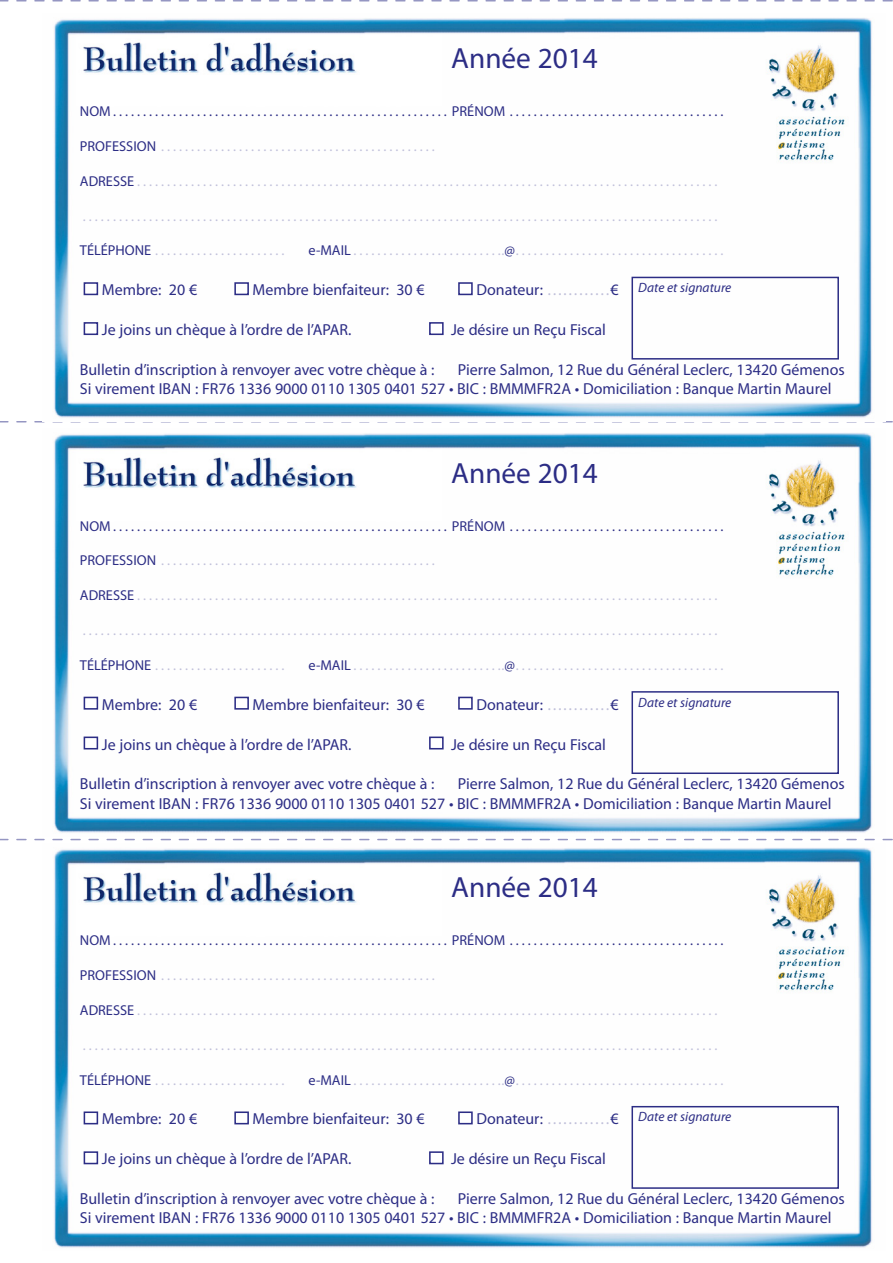
<style>
.page{position:relative;width:893px;height:1263px;background:#fff}
.page>*{position:absolute;margin:0;border:0;box-sizing:border-box;transform-origin:0 0}
.t1{font:29.25px "Myriad Pro";color:#2c2d85}
.t2{font:15.9px "Myriad Pro";color:#2c2d85}
.t3{font:14.4px "Myriad Pro";color:#c0c0da}
.t4{font:14.4px "Myriad Pro";color:#2c2d85}
.t5{font:italic 13.5px "Myriad Pro";color:#2c2d85}
.s1{color:#2c2d85}
.s2{color:#c0c0da}
</style>
<div class="page">
<svg style="left:0;top:0;width:893px;height:2px"></svg>
<svg style="left:0;top:421px;width:893px;height:1px"></svg>
<svg style="left:0;top:839px;width:893px;height:1px"></svg>
<img style="left:42px;top:18px;width:844px;height:404px">
<div style="left:631px;top:277px;width:208px;height:83px;border:2px solid #2c2d85"></div>
<div style="left:84px;top:282px;width:14px;height:13px;background:#fff;border:2px solid #2c2d85"></div>
<div style="left:234px;top:282px;width:15px;height:13px;background:#fff;border:2px solid #2c2d85"></div>
<div style="left:458px;top:282px;width:15px;height:13px;background:#fff;border:2px solid #2c2d85"></div>
<div style="left:84px;top:322px;width:14px;height:13px;background:#fff;border:2px solid #2c2d85"></div>
<div style="left:429px;top:322px;width:15px;height:13px;background:#fff;border:2px solid #2c2d85"></div>
<img style="left:54px;top:433px;width:818px;height:400px">
<div style="left:631px;top:691px;width:208px;height:83px;border:2px solid #2c2d85"></div>
<div style="left:84px;top:697px;width:14px;height:13px;background:#fff;border:2px solid #2c2d85"></div>
<div style="left:234px;top:697px;width:15px;height:13px;background:#fff;border:2px solid #2c2d85"></div>
<div style="left:458px;top:697px;width:15px;height:13px;background:#fff;border:2px solid #2c2d85"></div>
<div style="left:84px;top:736px;width:14px;height:13px;background:#fff;border:2px solid #2c2d85"></div>
<div style="left:429px;top:736px;width:15px;height:13px;background:#fff;border:2px solid #2c2d85"></div>
<img style="left:54px;top:848px;width:818px;height:400px">
<div style="left:631px;top:1106px;width:208px;height:83px;border:2px solid #2c2d85"></div>
<div style="left:84px;top:1111px;width:14px;height:13px;background:#fff;border:2px solid #2c2d85"></div>
<div style="left:234px;top:1111px;width:15px;height:13px;background:#fff;border:2px solid #2c2d85"></div>
<div style="left:458px;top:1111px;width:15px;height:13px;background:#fff;border:2px solid #2c2d85"></div>
<div style="left:84px;top:1151px;width:14px;height:13px;background:#fff;border:2px solid #2c2d85"></div>
<div style="left:429px;top:1151px;width:15px;height:13px;background:#fff;border:2px solid #2c2d85"></div>
<p class="t1" style="left:451px;top:42px;width:148px">Année 2014</p>
<p class="t4" style="left:80px;top:103px;width:639px">NOM . . . . . . . . . . . . . . . . . . . . . . . . . . . . . . . . . . . . . . . . . . . . . . . . . . . . . . . . PRÉNOM . . . . . . . . . . . . . . . . . . . . . . . . . . . . . . . . . . .</p>
<p class="t3" style="left:80px;top:138px;width:350px"><span class="s1">PROFESSION</span> . . . . . . . . . . . . . . . . . . . . . . . . . . . . . . . . . . . . . . . . . . . . .</p>
<p class="t3" style="left:80px;top:173px;width:633px"><span class="s1">ADRESSE</span> . . . . . . . . . . . . . . . . . . . . . . . . . . . . . . . . . . . . . . . . . . . . . . . . . . . . . . . . . . . . . . . . . . . . . . . . . . . . . . . . . . . . . . . . . . . . . . . .</p>
<p class="t3" style="left:83px;top:208px;width:635px">..........................................................................................................</p>
<p class="t3" style="left:80px;top:243px;width:206px"><span class="s1">TÉLÉPHONE</span> . . . . . . . . . . . . . . . . . . . . . .</p>
<p class="t3" style="left:308px;top:243px;width:410px"><span class="s1">e-MAIL</span> . . . . . . . . . . . . . . . . . . . . . . . . .<span class="s1">@</span> . . . . . . . . . . . . . . . . . . . . . . . . . . . . . . . . . .</p>
<p class="t2" style="left:102px;top:281px;width:97px">Membre: 20 €</p>
<p class="t2" style="left:253px;top:281px;width:174px">Membre bienfaiteur: 30 €</p>
<p class="t2" style="left:476px;top:281px;width:144px">Donateur: <span class="s2">…………</span>€</p>
<p class="t2" style="left:102px;top:321px;width:249px">Je joins un chèque à l’ordre de l’APAR.</p>
<p class="t2" style="left:451px;top:321px;width:156px">Je désire un Reçu Fiscal</p>
<p class="t2" style="left:80px;top:361px;width:356px">Bulletin d’inscription à renvoyer avec votre chèque à :</p>
<p class="t2" style="left:458px;top:361px;width:388px">Pierre Salmon, 12 Rue du Général Leclerc, 13420 Gémenos</p>
<p class="t2" style="left:80px;top:380px;width:753px">Si virement IBAN : FR76 1336 9000 0110 1305 0401 527 • BIC : BMMMFR2A • Domiciliation : Banque Martin Maurel</p>
<p class="t5" style="left:638px;top:280px;width:95px">Date et signature</p>
<p class="t1" style="left:451px;top:457px;width:148px">Année 2014</p>
<p class="t4" style="left:80px;top:518px;width:639px">NOM . . . . . . . . . . . . . . . . . . . . . . . . . . . . . . . . . . . . . . . . . . . . . . . . . . . . . . . . PRÉNOM . . . . . . . . . . . . . . . . . . . . . . . . . . . . . . . . . . .</p>
<p class="t3" style="left:80px;top:553px;width:350px"><span class="s1">PROFESSION</span> . . . . . . . . . . . . . . . . . . . . . . . . . . . . . . . . . . . . . . . . . . . . .</p>
<p class="t3" style="left:80px;top:587px;width:633px"><span class="s1">ADRESSE</span> . . . . . . . . . . . . . . . . . . . . . . . . . . . . . . . . . . . . . . . . . . . . . . . . . . . . . . . . . . . . . . . . . . . . . . . . . . . . . . . . . . . . . . . . . . . . . . . .</p>
<p class="t3" style="left:83px;top:622px;width:635px">..........................................................................................................</p>
<p class="t3" style="left:80px;top:657px;width:206px"><span class="s1">TÉLÉPHONE</span> . . . . . . . . . . . . . . . . . . . . . .</p>
<p class="t3" style="left:308px;top:657px;width:410px"><span class="s1">e-MAIL</span> . . . . . . . . . . . . . . . . . . . . . . . . .<span class="s1">@</span> . . . . . . . . . . . . . . . . . . . . . . . . . . . . . . . . . .</p>
<p class="t2" style="left:102px;top:696px;width:97px">Membre: 20 €</p>
<p class="t2" style="left:253px;top:696px;width:174px">Membre bienfaiteur: 30 €</p>
<p class="t2" style="left:476px;top:696px;width:144px">Donateur: <span class="s2">…………</span>€</p>
<p class="t2" style="left:102px;top:735px;width:249px">Je joins un chèque à l’ordre de l’APAR.</p>
<p class="t2" style="left:451px;top:735px;width:156px">Je désire un Reçu Fiscal</p>
<p class="t2" style="left:80px;top:775px;width:356px">Bulletin d’inscription à renvoyer avec votre chèque à :</p>
<p class="t2" style="left:458px;top:775px;width:388px">Pierre Salmon, 12 Rue du Général Leclerc, 13420 Gémenos</p>
<p class="t2" style="left:80px;top:794px;width:753px">Si virement IBAN : FR76 1336 9000 0110 1305 0401 527 • BIC : BMMMFR2A • Domiciliation : Banque Martin Maurel</p>
<p class="t5" style="left:638px;top:695px;width:95px">Date et signature</p>
<p class="t1" style="left:451px;top:872px;width:148px">Année 2014</p>
<p class="t4" style="left:80px;top:933px;width:639px">NOM . . . . . . . . . . . . . . . . . . . . . . . . . . . . . . . . . . . . . . . . . . . . . . . . . . . . . . . . PRÉNOM . . . . . . . . . . . . . . . . . . . . . . . . . . . . . . . . . . .</p>
<p class="t3" style="left:80px;top:967px;width:350px"><span class="s1">PROFESSION</span> . . . . . . . . . . . . . . . . . . . . . . . . . . . . . . . . . . . . . . . . . . . . .</p>
<p class="t3" style="left:80px;top:1002px;width:633px"><span class="s1">ADRESSE</span> . . . . . . . . . . . . . . . . . . . . . . . . . . . . . . . . . . . . . . . . . . . . . . . . . . . . . . . . . . . . . . . . . . . . . . . . . . . . . . . . . . . . . . . . . . . . . . . .</p>
<p class="t3" style="left:83px;top:1037px;width:635px">..........................................................................................................</p>
<p class="t3" style="left:80px;top:1072px;width:206px"><span class="s1">TÉLÉPHONE</span> . . . . . . . . . . . . . . . . . . . . . .</p>
<p class="t3" style="left:308px;top:1072px;width:410px"><span class="s1">e-MAIL</span> . . . . . . . . . . . . . . . . . . . . . . . . .<span class="s1">@</span> . . . . . . . . . . . . . . . . . . . . . . . . . . . . . . . . . .</p>
<p class="t2" style="left:102px;top:1110px;width:97px">Membre: 20 €</p>
<p class="t2" style="left:253px;top:1110px;width:174px">Membre bienfaiteur: 30 €</p>
<p class="t2" style="left:476px;top:1110px;width:144px">Donateur: <span class="s2">…………</span>€</p>
<p class="t2" style="left:102px;top:1150px;width:249px">Je joins un chèque à l’ordre de l’APAR.</p>
<p class="t2" style="left:451px;top:1150px;width:156px">Je désire un Reçu Fiscal</p>
<p class="t2" style="left:80px;top:1190px;width:356px">Bulletin d’inscription à renvoyer avec votre chèque à :</p>
<p class="t2" style="left:458px;top:1190px;width:388px">Pierre Salmon, 12 Rue du Général Leclerc, 13420 Gémenos</p>
<p class="t2" style="left:80px;top:1209px;width:753px">Si virement IBAN : FR76 1336 9000 0110 1305 0401 527 • BIC : BMMMFR2A • Domiciliation : Banque Martin Maurel</p>
<p class="t5" style="left:638px;top:1109px;width:95px">Date et signature</p>
</div>
